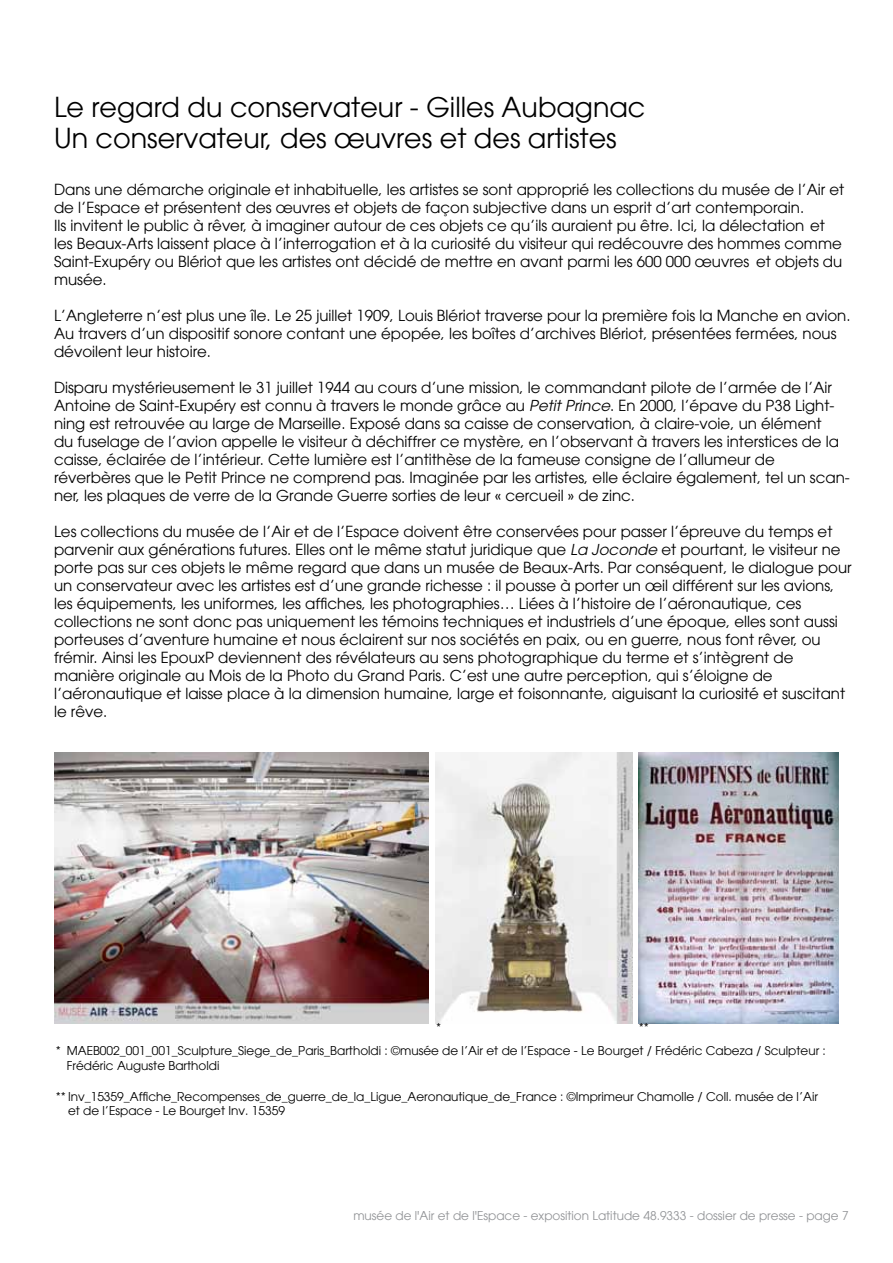
<style>
.page{position:relative;width:893px;height:1263px;background:#fff}
.page>*{position:absolute;margin:0;border:0;box-sizing:border-box;transform-origin:0 0}
.t1{font:27px "Avant Garde";color:#000}
.t2{font:15px/18px "Avant Garde";color:#000}
.t3{font:12px/14.4px "Avant Garde";color:#000}
.t4{font:12px "Avant Garde";color:#919396}
.s1{font-style:italic}
</style>
<div class="page">
<img style="left:54px;top:752px;width:375px;height:271px">
<img style="left:435px;top:752px;width:197px;height:271px">
<img style="left:639px;top:752px;width:199px;height:271px">
<h1 class="t1" style="left:54px;top:91px;width:593px">Le regard du conservateur - Gilles Aubagnac</h1>
<h1 class="t1" style="left:54px;top:122px;width:564px">Un conservateur, des œuvres et des artistes</h1>
<p class="t2" style="left:54px;top:181px;width:792px">Dans une démarche originale et inhabituelle, les artistes se sont approprié les collections du musée de l’Air et de l’Espace et présentent des œuvres et objets de façon subjective dans un esprit d’art contemporain.<br>Ils invitent le public à rêver, à imaginer autour de ces objets ce qu’ils auraient pu être. Ici, la délectation et les Beaux-Arts laissent place à l’interrogation et à la curiosité du visiteur qui redécouvre des hommes comme Saint-Exupéry ou Blériot que les artistes ont décidé de mettre en avant parmi les 600 000 œuvres et objets du musée.</p>
<p class="t2" style="left:54px;top:307px;width:798px">L’Angleterre n’est plus une île. Le 25 juillet 1909, Louis Blériot traverse pour la première fois la Manche en avion.<br>Au travers d’un dispositif sonore contant une épopée, les boîtes d’archives Blériot, présentées fermées, nous dévoilent leur histoire.</p>
<p class="t2" style="left:54px;top:379px;width:797px">Disparu mystérieusement le 31 juillet 1944 au cours d’une mission, le commandant pilote de l’armée de l’Air Antoine de Saint-Exupéry est connu à travers le monde grâce au <span class="s1">Petit Prince</span>. En 2000, l’épave du P38 Light&shy;ning est retrouvée au large de Marseille. Exposé dans sa caisse de conservation, à claire-voie, un élément<br>du fuselage de l’avion appelle le visiteur à déchiffrer ce mystère, en l’observant à travers les interstices de la caisse, éclairée de l’intérieur. Cette lumière est l’antithèse de la fameuse consigne de l’allumeur de réverbères que le Petit Prince ne comprend pas. Imaginée par les artistes, elle éclaire également, tel un scan&shy;ner, les plaques de verre de la Grande Guerre sorties de leur « cercueil » de zinc.</p>
<p class="t2" style="left:54px;top:523px;width:799px">Les collections du musée de l’Air et de l’Espace doivent être conservées pour passer l’épreuve du temps et parvenir aux générations futures. Elles ont le même statut juridique que <span class="s1">La Joconde</span> et pourtant, le visiteur ne porte pas sur ces objets le même regard que dans un musée de Beaux-Arts. Par conséquent, le dialogue pour un conservateur avec les artistes est d’une grande richesse : il pousse à porter un œil différent sur les avions, les équipements, les uniformes, les affiches, les photographies… Liées à l’histoire de l’aéronautique, ces collections ne sont donc pas uniquement les témoins techniques et industriels d’une époque, elles sont aussi porteuses d’aventure humaine et nous éclairent sur nos sociétés en paix, ou en guerre, nous font rêver, ou frémir. Ainsi les EpouxP deviennent des révélateurs au sens photographique du terme et s’intègrent de manière originale au Mois de la Photo du Grand Paris. C’est une autre perception, qui s’éloigne de l’aéronautique et laisse place à la dimension humaine, large et foisonnante, aiguisant la curiosité et suscitant le rêve.</p>
<p class="t3" style="left:436px;top:1021px;width:7px">*</p>
<p class="t3" style="left:639px;top:1021px;width:12px">**</p>
<p class="t3" style="left:67px;top:1043px;width:761px">MAEB002_001_001_Sculpture_Siege_de_Paris_Bartholdi : ©musée de l’Air et de l’Espace - Le Bourget / Frédéric Cabeza / Sculpteur :<br>Frédéric Auguste Bartholdi</p>
<p class="t3" style="left:68px;top:1089px;width:752px;text-indent:-12px">** Inv_15359_Affiche_Recompenses_de_guerre_de_la_Ligue_Aeronautique_de_France : ©Imprimeur Chamolle / Coll. musée de l’Air et de l’Espace - Le Bourget Inv. 15359</p>
<p class="t3" style="left:56px;top:1043px;width:7px">*</p>
<p class="t4" style="left:353px;top:1208px;width:497px">musée de l'Air et de l'Espace - exposition Latitude 48.9333 - dossier de presse - page 7</p>
</div>
